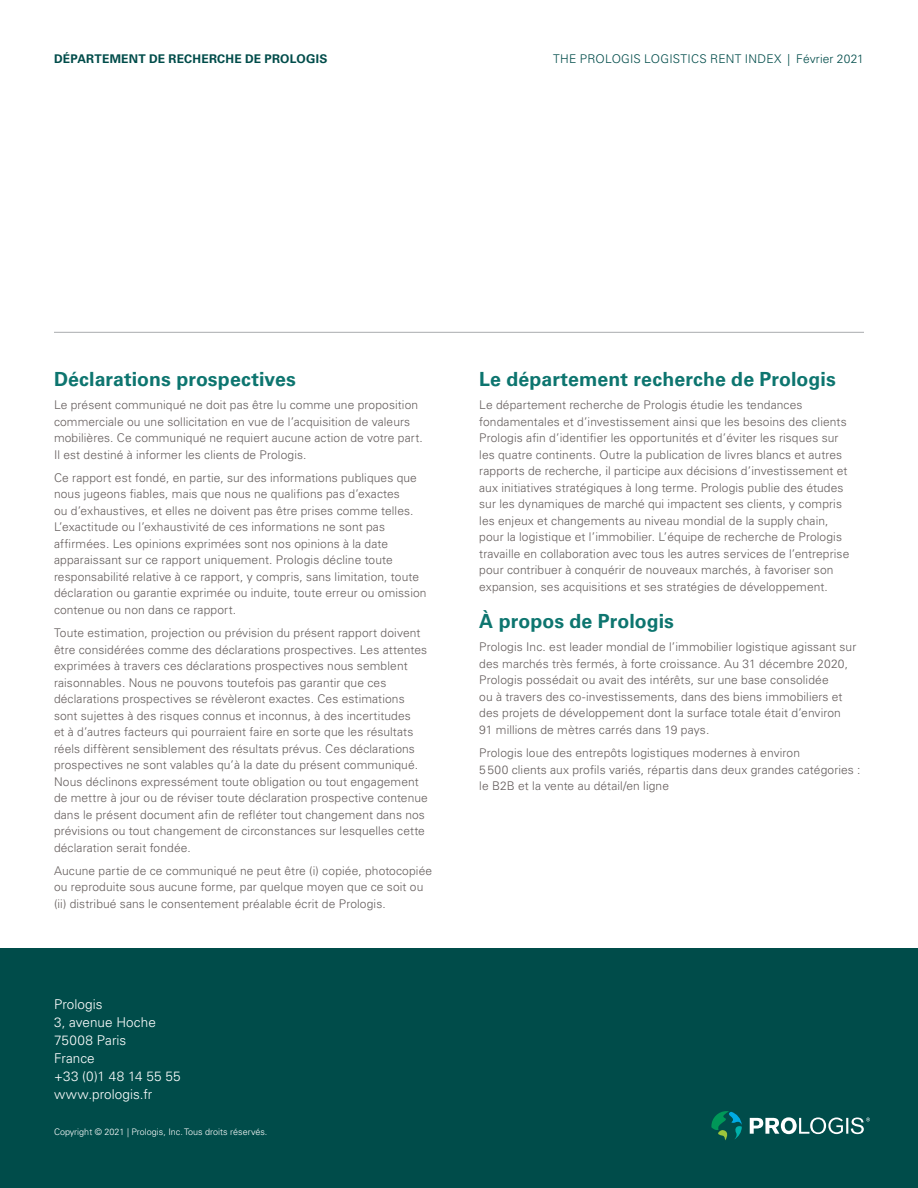
<style>
.page{position:relative;width:918px;height:1188px;background:#fff}
.page>*{position:absolute;margin:0;border:0;box-sizing:border-box;transform-origin:0 0}
.t1{font:700 19.5px "Univers LT Std";letter-spacing:.005em;color:#0d756f}
.t2{font:300 13.5px/18px "Univers LT Std";letter-spacing:.005em;color:#fff}
.t3{font:300 12px/16.5px "Univers LT Std";letter-spacing:.01em;color:#655e5d}
.t4{font:300 12px "Univers LT Std";letter-spacing:.015em;color:#004c4a}
.t5{font:700 12px "Univers LT Std";letter-spacing:.02em;color:#004c4a}
.t6{font:300 9px "Univers LT Std";color:#fff}
</style>
<div class="page">
<div style="left:0;top:948px;width:918px;height:240px;background:#004c4a"></div>
<svg style="left:711px;top:1111px;width:31px;height:29px"></svg>
<svg style="left:750px;top:1117px;width:120px;height:17px"></svg>
<hr style="left:54px;top:332px;width:810px;height:1px;background:#a9abae">
<p class="t5" style="left:54px;top:51px;width:275px">DÉPARTEMENT DE RECHERCHE DE PROLOGIS</p>
<p class="t4" style="left:553px;top:51px;width:312px">THE PROLOGIS LOGISTICS RENT INDEX | Février 2021</p>
<h1 class="t1" style="left:54px;top:368px;width:243px">Déclarations prospectives</h1>
<p class="t3" style="left:54px;top:397px;width:370px">Le présent communiqué ne doit pas être lu comme une proposition commerciale ou une sollicitation en vue de l’acquisition de valeurs mobilières. Ce communiqué ne requiert aucune action de votre part.<br>Il est destiné à informer les clients de Prologis.</p>
<p class="t3" style="left:54px;top:469px;width:374px">Ce rapport est fondé, en partie, sur des informations publiques que nous jugeons fiables, mais que nous ne qualifions pas d’exactes<br>ou d’exhaustives, et elles ne doivent pas être prises comme telles.<br>L’exactitude ou l’exhaustivité de ces informations ne sont pas affirmées. Les opinions exprimées sont nos opinions à la date apparaissant sur ce rapport uniquement. Prologis décline toute responsabilité relative à ce rapport, y compris, sans limitation, toute déclaration ou garantie exprimée ou induite, toute erreur ou omission contenue ou non dans ce rapport.</p>
<p class="t3" style="left:54px;top:625px;width:375px">Toute estimation, projection ou prévision du présent rapport doivent être considérées comme des déclarations prospectives. Les attentes exprimées à travers ces déclarations prospectives nous semblent raisonnables. Nous ne pouvons toutefois pas garantir que ces déclarations prospectives se révèleront exactes. Ces estimations sont sujettes à des risques connus et inconnus, à des incertitudes<br>et à d’autres facteurs qui pourraient faire en sorte que les résultats réels diffèrent sensiblement des résultats prévus. Ces déclarations prospectives ne sont valables qu’à la date du présent communiqué.<br>Nous déclinons expressément toute obligation ou tout engagement de mettre à jour ou de réviser toute déclaration prospective contenue dans le présent document afin de refléter tout changement dans nos prévisions ou tout changement de circonstances sur lesquelles cette déclaration serait fondée.</p>
<p class="t3" style="left:54px;top:862px;width:380px">Aucune partie de ce communiqué ne peut être (i) copiée, photocopiée ou reproduite sous aucune forme, par quelque moyen que ce soit ou (ii) distribué sans le consentement préalable écrit de Prologis.</p>
<p class="t2" style="left:54px;top:995px;width:128px">Prologis<br>3, avenue Hoche<br>75008 Paris<br>France<br>+33 (0)1 48 14 55 55 www.prologis.fr</p>
<p class="t6" style="left:54px;top:1126px;width:215px">Copyright © 2021 | Prologis, Inc. Tous droits réservés.</p>
<h1 class="t1" style="left:479px;top:368px;width:358px">Le département recherche de Prologis</h1>
<p class="t3" style="left:479px;top:397px;width:372px">Le département recherche de Prologis étudie les tendances fondamentales et d’investissement ainsi que les besoins des clients Prologis afin d’identifier les opportunités et d’éviter les risques sur les quatre continents. Outre la publication de livres blancs et autres rapports de recherche, il participe aux décisions d’investissement et aux initiatives stratégiques à long terme. Prologis publie des études sur les dynamiques de marché qui impactent ses clients, y compris les enjeux et changements au niveau mondial de la supply chain, pour la logistique et l’immobilier. L’équipe de recherche de Prologis travaille en collaboration avec tous les autres services de l’entreprise pour contribuer à conquérir de nouveaux marchés, à favoriser son expansion, ses acquisitions et ses stratégies de développement.</p>
<h1 class="t1" style="left:479px;top:610px;width:196px">À propos de Prologis</h1>
<p class="t3" style="left:479px;top:639px;width:379px">Prologis Inc. est leader mondial de l’immobilier logistique agissant sur des marchés très fermés, à forte croissance. Au 31 décembre 2020, Prologis possédait ou avait des intérêts, sur une base consolidée<br>ou à travers des co-investissements, dans des biens immobiliers et des projets de développement dont la surface totale était d’environ 91 millions de mètres carrés dans 19 pays.</p>
<p class="t3" style="left:479px;top:745px;width:383px">Prologis loue des entrepôts logistiques modernes à environ<br>5500 clients aux profils variés, répartis dans deux grandes catégories : le B2B et la vente au détail/en ligne</p>
</div>
